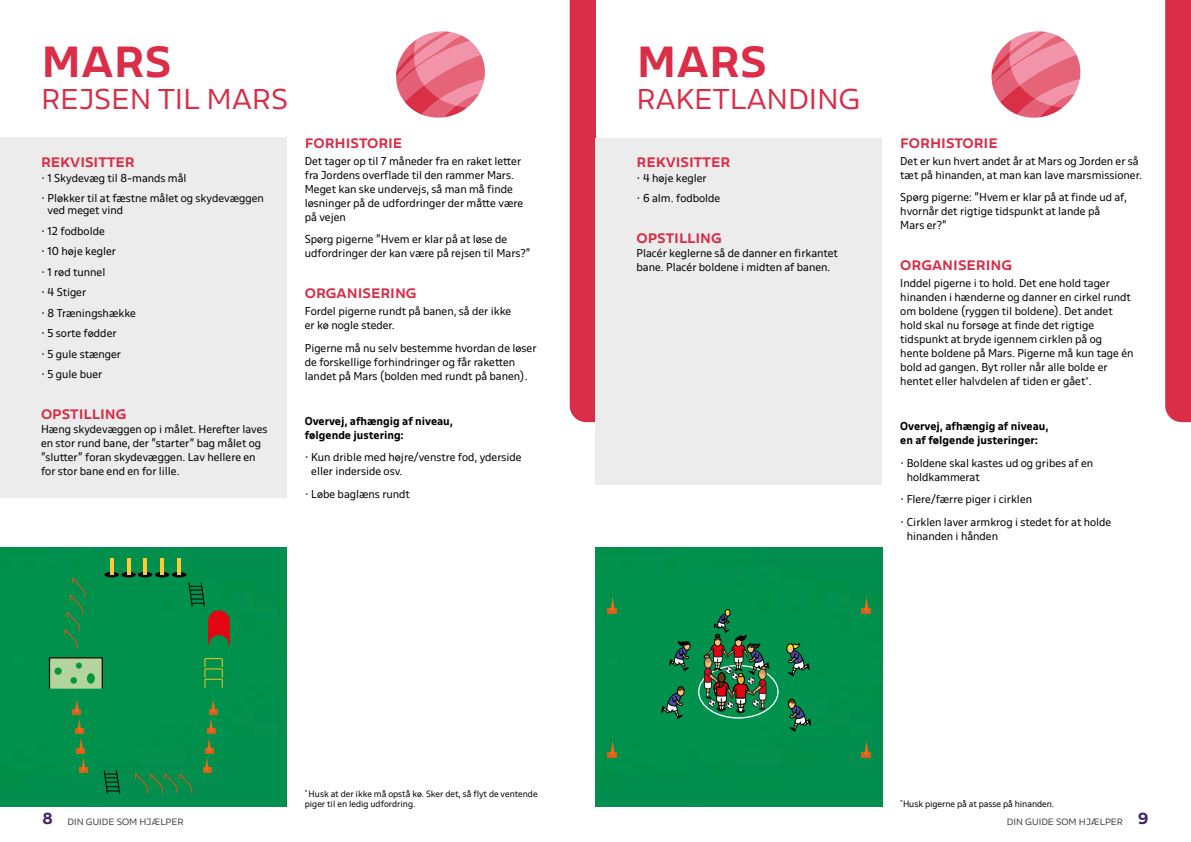
<style>
.page{position:relative;width:1191px;height:842px;background:#fff}
.page>*{position:absolute;margin:0;border:0;box-sizing:border-box;transform-origin:0 0}
.t1{font:700 expanded 38px "DBU";color:#da2d47}
.t2{font:expanded 25px "DBU";color:#da2d47}
.t3{font:700 expanded 12px "DBU";color:#da2d47}
.t4{font:10px/14px "DBU";color:#000}
.t5{font:700 10px/14px "DBU";color:#000}
.t6{font:8px/10px "DBU";color:#000}
.t7{font:expanded 8px "DBU";color:#3c3c3b}
.s1{font-weight:700;font-size:14px;color:#41276a}
</style>
<div class="page">
<div style="left:0;top:547px;width:287px;height:260px;background:#00924d"></div>
<div style="left:0;top:138px;width:287px;height:360px;background:#ececec"></div>
<svg style="left:396px;top:31px;width:89px;height:87px"></svg>
<svg style="left:103px;top:769px;width:18px;height:26px"></svg>
<svg style="left:135px;top:773px;width:58px;height:21px"></svg>
<svg style="left:64px;top:577px;width:22px;height:72px;background:#108c49"></svg>
<div style="left:73px;top:709px;width:8px;height:5px;background:#d3631c"></div>
<svg style="left:75px;top:699px;width:4px;height:13px"></svg>
<div style="left:75px;top:728px;width:8px;height:6px;background:#d3631c"></div>
<svg style="left:77px;top:718px;width:4px;height:14px"></svg>
<div style="left:77px;top:748px;width:8px;height:5px;background:#d3631c"></div>
<svg style="left:79px;top:738px;width:4px;height:13px"></svg>
<div style="left:79px;top:767px;width:8px;height:6px;background:#d3631c"></div>
<svg style="left:81px;top:757px;width:5px;height:14px"></svg>
<div style="left:209px;top:709px;width:9px;height:5px;background:#d3631c"></div>
<svg style="left:211px;top:699px;width:4px;height:13px"></svg>
<div style="left:207px;top:728px;width:8px;height:6px;background:#d3631c"></div>
<svg style="left:209px;top:718px;width:4px;height:14px"></svg>
<div style="left:205px;top:748px;width:8px;height:5px;background:#d3631c"></div>
<svg style="left:207px;top:738px;width:4px;height:13px"></svg>
<div style="left:203px;top:767px;width:8px;height:6px;background:#d3631c"></div>
<svg style="left:205px;top:757px;width:4px;height:14px"></svg>
<svg style="left:188px;top:582px;width:42px;height:64px;background:#2e6f3e"></svg>
<div style="left:49px;top:657px;width:54px;height:32px;background:#b3d59d;border:1px solid #000"></div>
<div style="left:54px;top:667px;width:8px;height:8px;background:#089639;border-radius:50%"></div>
<svg style="left:76px;top:663px;width:6px;height:6px"></svg>
<div style="left:70px;top:677px;width:7px;height:7px;background:#089639;border-radius:50%"></div>
<div style="left:87px;top:673px;width:8px;height:11px;background:#089639;border-radius:50%"></div>
<svg style="left:204px;top:658px;width:19px;height:30px"></svg>
<div style="left:104px;top:572px;width:15px;height:5px;background:#000;border-radius:50%"></div>
<hr style="left:110px;top:558px;width:3px;height:17px;background:#fecb37">
<div style="left:121px;top:572px;width:15px;height:5px;background:#000;border-radius:50%"></div>
<hr style="left:127px;top:558px;width:3px;height:17px;background:#fecb37">
<div style="left:138px;top:572px;width:14px;height:5px;background:#000;border-radius:50%"></div>
<hr style="left:144px;top:558px;width:3px;height:17px;background:#fecb37">
<div style="left:155px;top:572px;width:14px;height:5px;background:#000;border-radius:50%"></div>
<hr style="left:161px;top:558px;width:3px;height:17px;background:#fecb37">
<div style="left:172px;top:572px;width:14px;height:5px;background:#000;border-radius:50%"></div>
<hr style="left:178px;top:558px;width:3px;height:17px;background:#fecb37">
<div style="left:595px;top:547px;width:287px;height:260px;background:#00924d"></div>
<div style="left:595px;top:138px;width:287px;height:346px;background:#ececec"></div>
<svg style="left:991px;top:31px;width:90px;height:87px"></svg>
<div style="left:608px;top:608px;width:9px;height:6px;background:#d3631c"></div>
<svg style="left:610px;top:597px;width:5px;height:14px"></svg>
<div style="left:862px;top:608px;width:9px;height:6px;background:#d3631c"></div>
<svg style="left:864px;top:597px;width:5px;height:14px"></svg>
<div style="left:608px;top:752px;width:9px;height:6px;background:#d3631c"></div>
<svg style="left:610px;top:741px;width:5px;height:14px"></svg>
<div style="left:862px;top:752px;width:9px;height:6px;background:#d3631c"></div>
<svg style="left:864px;top:741px;width:5px;height:14px"></svg>
<svg style="left:669px;top:639px;width:22px;height:32px"></svg>
<div style="left:683px;top:641px;width:7px;height:9px;border:1px solid #020203;border-radius:50%"></div>
<svg style="left:703px;top:609px;width:66px;height:149px;background:#267d4c"></svg>
<svg style="left:661px;top:686px;width:24px;height:33px"></svg>
<div style="left:677px;top:686px;width:7px;height:10px;border:1px solid #020203;border-radius:50%"></div>
<svg style="left:786px;top:699px;width:25px;height:33px"></svg>
<div style="left:788px;top:699px;width:7px;height:10px;border:1px solid #020203;border-radius:50%"></div>
<svg style="left:785px;top:642px;width:24px;height:34px"></svg>
<div style="left:786px;top:643px;width:8px;height:11px;border:1px solid #020203;border-radius:50%"></div>
<div style="left:570px;top:0;width:26px;height:422px;background:#da2d47"></div>
<svg style="left:1165px;top:0;width:26px;height:422px;background:#da314b"></svg>
<h1 class="t1" style="left:41px;top:36px;width:132px">MARS</h1>
<h2 class="t2" style="left:41px;top:82px;width:248px">REJSEN TIL MARS</h2>
<p class="t3" style="left:41px;top:154px;width:95px">REKVISITTER</p>
<p class="t4" style="left:41px;top:171px;width:147px">• 1 Skydevæg til 8-mands mål</p>
<p class="t4" style="left:48px;top:192px;width:218px;line-height:12px;text-indent:-6px">• Pløkker til at fæstne målet og skydevæggen ved meget vind</p>
<p class="t4" style="left:41px;top:224px;width:65px">• 12 fodbolde</p>
<p class="t4" style="left:41px;top:244px;width:76px">• 10 høje kegler</p>
<p class="t4" style="left:41px;top:265px;width:66px">• 1 rød tunnel</p>
<p class="t4" style="left:41px;top:285px;width:47px">• 4 Stiger</p>
<p class="t4" style="left:41px;top:306px;width:96px">• 8 Træningshække</p>
<p class="t4" style="left:41px;top:326px;width:77px">• 5 sorte fødder</p>
<p class="t4" style="left:41px;top:347px;width:81px">• 5 gule stænger</p>
<p class="t4" style="left:41px;top:367px;width:63px">• 5 gule buer</p>
<p class="t3" style="left:41px;top:406px;width:87px">OPSTILLING</p>
<p class="t4" style="left:41px;top:422px;width:228px">Hæng skydevæggen op i målet. Herefter laves en stor rund bane, der ”starter” bag målet og ”slutter” foran skydevæggen. Lav hellere en for stor bane end en for lille.</p>
<p class="t3" style="left:305px;top:135px;width:99px">FORHISTORIE</p>
<p class="t4" style="left:305px;top:154px;width:220px">Det tager op til 7 måneder fra en raket letter fra Jordens overflade til den rammer Mars.<br>Meget kan ske undervejs, så man må finde løsninger på de udfordringer der måtte være på vejen</p>
<p class="t4" style="left:305px;top:232px;width:227px">Spørg pigerne ”Hvem er klar på at løse de udfordringer der kan være på rejsen til Mars?”</p>
<p class="t3" style="left:305px;top:285px;width:113px">ORGANISERING</p>
<p class="t4" style="left:305px;top:304px;width:208px">Fordel pigerne rundt på banen, så der ikke er kø nogle steder.</p>
<p class="t4" style="left:305px;top:341px;width:233px">Pigerne må nu selv bestemme hvordan de løser de forskellige forhindringer og får raketten landet på Mars (bolden med rundt på banen).</p>
<p class="t5" style="left:305px;top:414px;width:150px">Overvej, afhængig af niveau, følgende justering:</p>
<p class="t4" style="left:311px;top:450px;width:212px;text-indent:-6px">• Kun drible med højre/venstre fod, yderside eller inderside osv.</p>
<p class="t4" style="left:305px;top:487px;width:107px">• Løbe baglæns rundt</p>
<h1 class="t1" style="left:636px;top:36px;width:132px">MARS</h1>
<h2 class="t2" style="left:636px;top:82px;width:225px">RAKETLANDING</h2>
<p class="t3" style="left:636px;top:154px;width:95px">REKVISITTER</p>
<p class="t4" style="left:636px;top:171px;width:72px">• 4 høje kegler</p>
<p class="t4" style="left:636px;top:191px;width:85px">• 6 alm. fodbolde</p>
<p class="t3" style="left:636px;top:230px;width:87px">OPSTILLING</p>
<p class="t4" style="left:636px;top:246px;width:203px">Placér keglerne så de danner en firkantet bane. Placér boldene i midten af banen.</p>
<p class="t3" style="left:900px;top:135px;width:99px">FORHISTORIE</p>
<p class="t4" style="left:900px;top:154px;width:243px">Det er kun hvert andet år at Mars og Jorden er så tæt på hinanden, at man kan lave marsmissioner.</p>
<p class="t4" style="left:900px;top:190px;width:228px">Spørg pigerne: ”Hvem er klar på at finde ud af, hvornår det rigtige tidspunkt at lande på<br>Mars er?”</p>
<p class="t3" style="left:900px;top:257px;width:113px">ORGANISERING</p>
<p class="t4" style="left:900px;top:276px;width:235px">Inddel pigerne i to hold. Det ene hold tager hinanden i hænderne og danner en cirkel rundt om boldene (ryggen til boldene). Det andet hold skal nu forsøge at finde det rigtige tidspunkt at bryde igennem cirklen på og<br>hente boldene på Mars. Pigerne må kun tage én bold ad gangen. Byt roller når alle bolde er hentet eller halvdelen af tiden er gået<sup>*</sup>.</p>
<p class="t5" style="left:900px;top:419px;width:150px">Overvej, afhængig af niveau, en af følgende justeringer:</p>
<p class="t4" style="left:906px;top:456px;width:188px;text-indent:-6px">• Boldene skal kastes ud og gribes af en holdkammerat</p>
<p class="t4" style="left:900px;top:492px;width:133px">• Flere/færre piger i cirklen</p>
<p class="t4" style="left:906px;top:515px;width:206px;text-indent:-6px">• Cirklen laver armkrog i stedet for at holde hinanden i hånden</p>
<p class="t6" style="left:305px;top:788px;width:234px"><sup>*</sup> Husk at der ikke må opstå kø. Sker det, så flyt de ventende piger til en ledig udfordring.</p>
<p class="t6" style="left:900px;top:798px;width:155px"><sup>*</sup>Husk pigerne på at passe på hinanden.</p>
<p class="t7" style="left:42px;top:816px;width:143px"><span class="s1">8</span> DIN GUIDE SOM HJÆLPER</p>
<p class="t7" style="left:1007px;top:816px;width:143px">DIN GUIDE SOM HJÆLPER <span class="s1">9</span></p>
</div>
